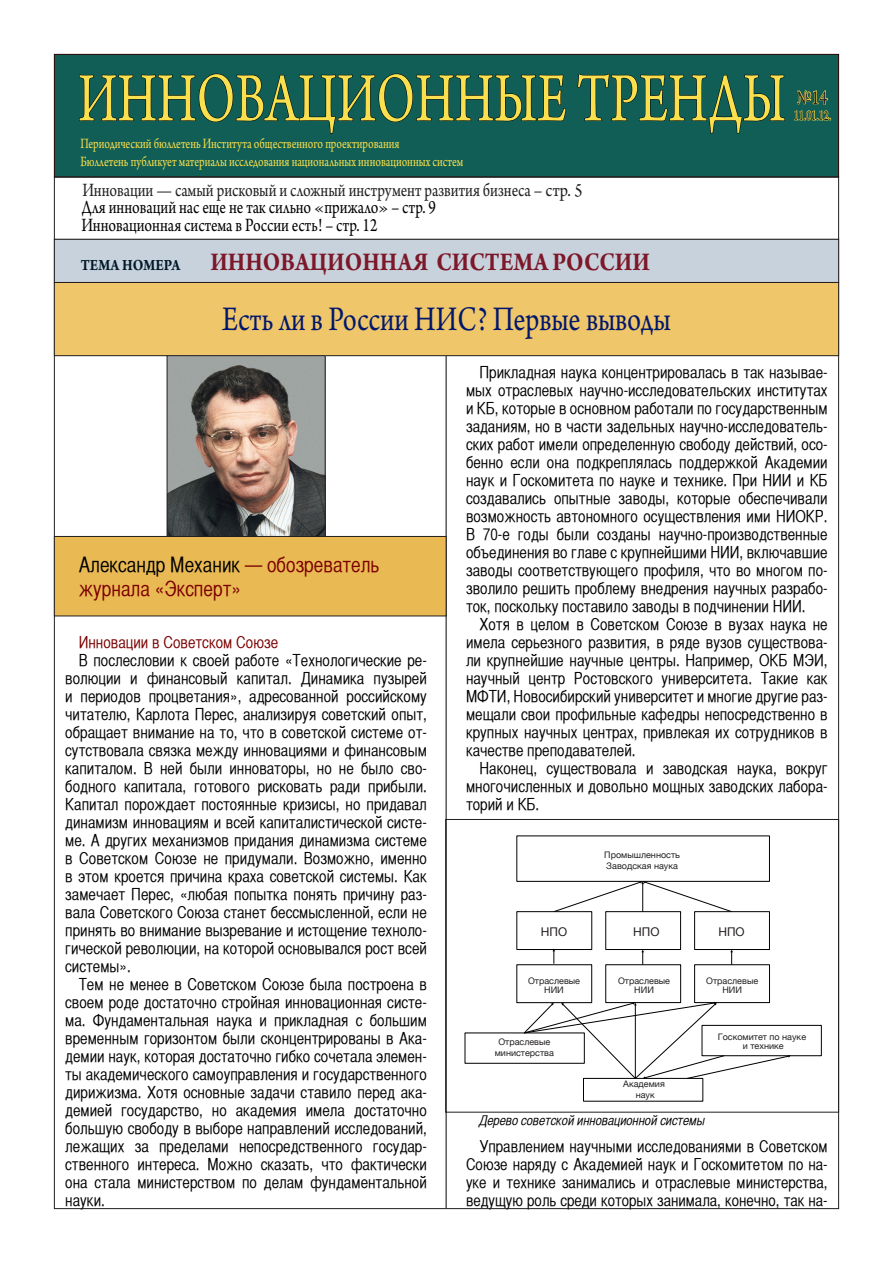
<style>
.page{position:relative;width:893px;height:1263px;background:#fff}
.page>*{position:absolute;margin:0;border:0;box-sizing:border-box;transform-origin:0 0}
.t1{font:72.9px "Arno Pro";color:#fae04e;scale:.72 1}
.t2{font:36.3px "Arno Pro";color:#00176c;scale:.79 1}
.t3{font:700 27px "Arno Pro";color:#7c1829;scale:.86 1}
.t4{font:21px "Helvetica CY Plain";color:#000}
.t5{font:21px "Helvetica CY Plain";color:#7c0000}
.t6{font:21px "Arno Pro";color:#231f20;scale:.8 1}
.t7{font:19.8px "Arno Pro";color:#000;scale:.79 1}
.t8{font:19.8px "Arno Pro";color:#231f20;scale:.79 1}
.t9{font:16.35px/18px "Helvetica CY Plain";color:#000;text-align:justify}
.t10{font:16.35px "Helvetica CY Plain";color:#7c0000}
.t11{font:16.2px/18px "Helvetica CY Plain";color:#000}
.t12{font:15px "Arno Pro";color:#fae04e;scale:.76 1}
.t13{font:14.7px "Arno Pro";color:#231f20;scale:.73 1}
.t14{font:13.5px "Helvetica CY Oblique";color:#000}
.t15{font:12px "Helvetica Neue";color:#231f20}
.t16{font:9px "Helvetica Neue";color:#231f20}
.s1{font-size:16.5px;color:#001829}
.s2{color:#7c0000}
</style>
<div class="page">
<div style="left:702px;top:1025px;width:120px;height:31px;border:1px solid #000"></div>
<div style="left:694px;top:964px;width:76px;height:39px;border:1px solid #000"></div>
<svg style="left:523px;top:1002px;width:268px;height:77px"></svg>
<div style="left:516px;top:911px;width:76px;height:39px;border:1px solid #000"></div>
<div style="left:605px;top:911px;width:76px;height:39px;border:1px solid #000"></div>
<div style="left:694px;top:911px;width:76px;height:39px;border:1px solid #000"></div>
<svg style="left:553px;top:881px;width:179px;height:31px"></svg>
<svg style="left:552px;top:948px;width:3px;height:16px"></svg>
<svg style="left:641px;top:949px;width:3px;height:16px"></svg>
<svg style="left:730px;top:949px;width:3px;height:16px"></svg>
<div style="left:445px;top:819px;width:394px;height:293px;border:1px solid #231f20"></div>
<div style="left:54px;top:54px;width:785px;height:123px;background:#105e55;border:1px solid #200"></div>
<svg style="left:79px;top:53px;width:487px;height:81px"></svg>
<svg style="left:577px;top:53px;width:208px;height:81px"></svg>
<div style="left:54px;top:177px;width:785px;height:63px;border:1px solid #231f20"></div>
<svg style="left:794px;top:90px;width:37px;height:31px"></svg>
<hr style="left:446px;top:293px;width:1px;height:915px;background:#040503">
<div style="left:54px;top:239px;width:785px;height:43px;background:#c8d2dc"></div>
<div style="left:54px;top:239px;width:785px;height:44px;border:1px solid #231f20"></div>
<div style="left:54px;top:536px;width:392px;height:80px;background:#e9ba54"></div>
<div style="left:54px;top:536px;width:392px;height:80px;border:1px solid #231f20"></div>
<div style="left:54px;top:282px;width:785px;height:74px;background:#f0c66b"></div>
<div style="left:54px;top:282px;width:785px;height:74px;border:1px solid #231f20"></div>
<img style="left:169px;top:357px;width:155px;height:178px">
<div style="left:167px;top:355px;width:159px;height:182px;border:1px solid #231f20"></div>
<p class="t1" style="left:78px;top:57px;width:985px">ИННОВАЦИОННЫЕ ТРЕНДЫ</p>
<p class="t12" style="left:80px;top:135px;width:421px">Периодический бюллетень Института общественного проектирования</p>
<p class="t12" style="left:80px;top:153px;width:505px">Бюллетень публикует материалы исследования национальных инновационных систем</p>
<p class="t8" style="left:82px;top:178px;width:634px">Инновации — самый рисковый и сложный инструмент развития бизнеса – стр. 5</p>
<p class="t7" style="left:82px;top:196px;width:450px">Для инноваций нас еще не так сильно «прижало» – стр. 9</p>
<p class="t7" style="left:82px;top:214px;width:376px">Инновационная система в России есть! – стр. 12</p>
<p class="t3" style="left:81px;top:246px;width:663px"><span class="s1">ТЕМА НОМЕРА</span> ИННОВАЦИОННАЯ СИСТЕМА РОССИИ</p>
<p class="t6" style="left:797px;top:85px;width:39px">№14</p>
<p class="t13" style="left:794px;top:107px;width:53px">11.01.12.</p>
<p class="t2" style="left:222px;top:299px;width:569px">Есть ли в России НИС? Первые выводы</p>
<p class="t4" style="left:79px;top:552px;width:302px">Александр Механик <span class="s2">— обозреватель</span></p>
<p class="t5" style="left:79px;top:576px;width:164px">журнала «Эксперт»</p>
<p class="t10" style="left:79px;top:633px;width:201px">Инновации в Советском Союзе</p>
<p class="t9" style="left:65px;top:651px;width:363px;text-indent:14px">В послесловии к своей работе «Технологические ре&shy;волюции и финансовый капитал. Динамика пузырей и периодов процветания», адресованной российскому читателю, Карлота Перес, анализируя советский опыт, обращает внимание на то, что в советской системе от&shy;сутствовала связка между инновациями и финансовым капиталом. В ней были инноваторы, но не было сво&shy;бодного капитала, готового рисковать ради прибыли.<br>Капитал порождает постоянные кризисы, но придавал динамизм инновациям и всей капиталистической систе&shy;ме. А других механизмов придания динамизма системе в Советском Союзе не придумали. Возможно, именно в этом кроется причина краха советской системы. Как замечает Перес, «любая попытка понять причину раз&shy;вала Советского Союза станет бессмысленной, если не принять во внимание вызревание и истощение техноло&shy;гической революции, на которой основывался рост всей системы».</p>
<p class="t9" style="left:65px;top:975px;width:363px;text-indent:14px">Тем не менее в Советском Союзе была построена в своем роде достаточно стройная инновационная систе&shy;ма. Фундаментальная наука и прикладная с большим временным горизонтом были сконцентрированы в Ака&shy;демии наук, которая достаточно гибко сочетала элемен&shy;ты академического самоуправления и государственного дирижизма. Хотя основные задачи ставило перед ака&shy;демией государство, но академия имела достаточно большую свободу в выборе направлений исследований, лежащих за пределами непосредственного государ&shy;ственного интереса. Можно сказать, что фактически она стала министерством по делам фундаментальной науки.</p>
<p class="t9" style="left:466px;top:363px;width:363px;text-indent:14px">Прикладная наука концентрировалась в так называе&shy;мых отраслевых научно-исследовательских институтах и КБ, которые в основном работали по государственным заданиям, но в части задельных научно-исследователь&shy;ских работ имели определенную свободу действий, осо&shy;бенно если она подкреплялась поддержкой Академии наук и Госкомитета по науке и технике. При НИИ и КБ создавались опытные заводы, которые обеспечивали возможность автономного осуществления ими НИОКР.<br>В 70-е годы были созданы научно-производственные объединения во главе с крупнейшими НИИ, включавшие заводы соответствующего профиля, что во многом по&shy;зволило решить проблему внедрения научных разрабо&shy;ток, поскольку поставило заводы в подчинении НИИ.</p>
<p class="t9" style="left:466px;top:615px;width:363px;text-indent:14px">Хотя в целом в Советском Союзе в вузах наука не имела серьезного развития, в ряде вузов существова&shy;ли крупнейшие научные центры. Например, ОКБ МЭИ, научный центр Ростовского университета. Такие как МФТИ, Новосибирский университет и многие другие раз&shy;мещали свои профильные кафедры непосредственно в крупных научных центрах, привлекая их сотрудников в качестве преподавателей.</p>
<p class="t9" style="left:466px;top:759px;width:363px;text-indent:14px">Наконец, существовала и заводская наука, вокруг многочисленных и довольно мощных заводских лабора&shy;торий и КБ.</p>
<p class="t16" style="left:604px;top:847px;width:77px">Промышленность</p>
<p class="t16" style="left:606px;top:858px;width:73px">Заводская наука</p>
<p class="t15" style="left:541px;top:922px;width:28px">НПО</p>
<p class="t15" style="left:633px;top:922px;width:28px">НПО</p>
<p class="t15" style="left:718px;top:922px;width:28px">НПО</p>
<p class="t16" style="left:528px;top:972px;width:53px">Отраслевые</p>
<p class="t16" style="left:544px;top:981px;width:21px">НИИ</p>
<p class="t16" style="left:618px;top:972px;width:53px">Отраслевые</p>
<p class="t16" style="left:634px;top:981px;width:21px">НИИ</p>
<p class="t16" style="left:706px;top:973px;width:53px">Отраслевые</p>
<p class="t16" style="left:722px;top:982px;width:21px">НИИ</p>
<p class="t16" style="left:498px;top:1034px;width:53px">Отраслевые</p>
<p class="t16" style="left:495px;top:1045px;width:61px">министерства</p>
<p class="t16" style="left:718px;top:1029px;width:90px">Госкомитет по науке</p>
<p class="t16" style="left:743px;top:1038px;width:42px">и технике</p>
<p class="t16" style="left:623px;top:1076px;width:43px">Академия</p>
<p class="t16" style="left:636px;top:1087px;width:21px">наук</p>
<p class="t14" style="left:479px;top:1113px;width:227px">Дерево советской инновационной системы</p>
<p class="t9" style="left:466px;top:1137px;width:363px;text-align:right">Управлением научными исследованиями в Советском<br>Союзе наряду с Академией наук и Госкомитетом по на-</p>
<p class="t11" style="left:466px;top:1173px;width:363px">уке и технике занимались и отраслевые министерства, ведущую роль среди которых занимала, конечно, так на-</p>
</div>
